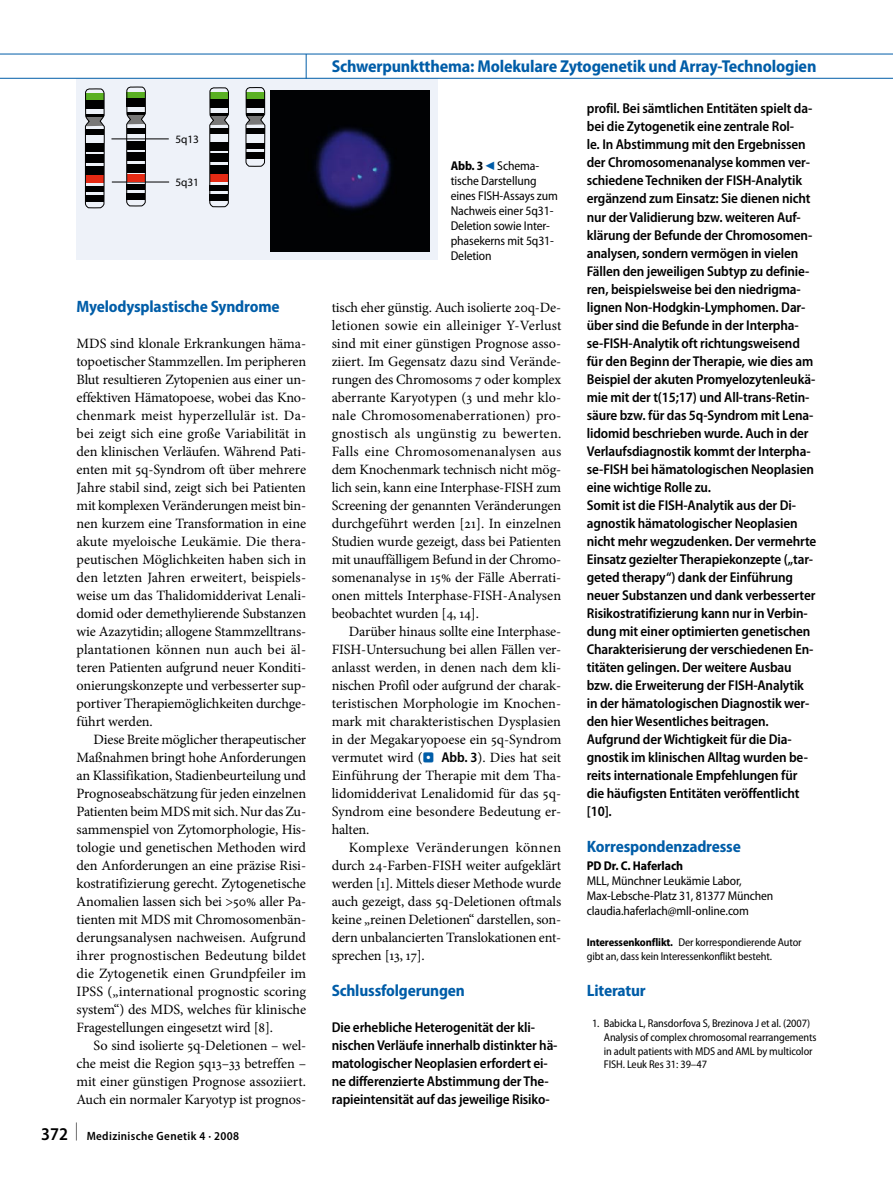
<style>
.page{position:relative;width:893px;height:1187px;background:#fff}
.page>*{position:absolute;margin:0;border:0;box-sizing:border-box;transform-origin:0 0}
.t1{font:700 semi-condensed 17.25px "Myriad Pro";letter-spacing:-.01em;color:#005da8}
._012_u1{font:700 semi-condensed 16.5px "Myriad Pro";letter-spacing:-.01em;color:#005da8}
._999_012_u1_12ptVor{font:700 semi-condensed 16.5px "Myriad Pro";letter-spacing:-.01em;color:#005da8}
._999_012_u1_12ptVorN{font:700 semi-condensed 16.5px "Myriad Pro";letter-spacing:-.01em;color:#005da8}
._010_fliesstext_mit{font:14.25px/18px "Minion Pro";letter-spacing:-.01em;color:#000;text-align:justify}
._019_fazit{font:600 semi-condensed 14.25px/18px "Myriad Pro";letter-spacing:-.01em;color:#000}
._010_fliesstext_ohne{font:14.25px/18px "Minion Pro";letter-spacing:-.01em;color:#000;text-align:justify}
._024_abb_legende_rec{font:semi-condensed 12.75px/15px "Myriad Pro";letter-spacing:-.01em;color:#000}
._022_autorenadresse{font:semi-condensed 12.75px "Myriad Pro";letter-spacing:-.01em;color:#000}
._021_autorenname{font:700 semi-condensed 12.75px "Myriad Pro";letter-spacing:-.01em;color:#000}
.t2{font:600 semi-condensed 12px "Myriad Pro";letter-spacing:.03em;color:#000}
._023_literatur{font:semi-condensed 11.25px/13.5px "Myriad Pro";letter-spacing:-.01em;color:#000}
._044_kleinsatz_artik{font:semi-condensed 11.25px/13.5px "Myriad Pro";letter-spacing:-.01em;color:#000}
.t3{font:11.25px "Myriad Pro";color:#000}
.s1{font-size:18px}
.s2{font-weight:700}
.s3{font-family:"S Buttons";font-stretch:normal;font-size:14.25px;color:#005da8}
.s4{font-family:"S Buttons";font-size:13.5px;color:#005da8}
.s5{font-family:"Myriad Pro";font-weight:600;font-stretch:semi-condensed}
</style>
<div class="page">
<div style="left:77px;top:78px;width:361px;height:181px;background:#eef2f9"></div>
<hr style="left:111px;top:138px;width:58px;height:1px;background:#000">
<hr style="left:112px;top:182px;width:57px;height:1px;background:#000">
<svg style="left:85px;top:88px;width:20px;height:120px"></svg>
<svg style="left:126px;top:87px;width:20px;height:120px"></svg>
<svg style="left:209px;top:87px;width:20px;height:120px"></svg>
<svg style="left:245px;top:87px;width:21px;height:80px"></svg>
<img style="left:270px;top:91px;width:159px;height:160px">
<hr style="left:0;top:54px;width:893px;height:1px;background:#005da8">
<hr style="left:0;top:78px;width:893px;height:1px;background:#005da8">
<svg style="left:306px;top:54px;width:1px;height:25px"></svg>
<p class="t3" style="left:175px;top:132px;width:25px">5q13</p>
<p class="t3" style="left:175px;top:175px;width:25px">5q31</p>
<p class="_012_u1" style="left:77px;top:297px;width:205px">Myelodysplastische Syndrome</p>
<p class="_010_fliesstext_ohne" style="left:77px;top:334px;width:231px">MDS sind klonale Erkrankungen häma&shy;topoetischer Stammzellen. Im peripheren Blut resultieren Zytopenien aus einer un&shy;effektiven Hämatopoese, wobei das Kno&shy;chenmark meist hyperzellulär ist. Da&shy;bei zeigt sich eine große Variabilität in den klinischen Verläufen. Während Pati&shy;enten mit 5q-Syndrom oft über mehrere Jahre stabil sind, zeigt sich bei Patienten mit komplexen Veränderungen meist bin&shy;nen kurzem eine Transformation in eine akute myeloische Leukämie. Die thera&shy;peutischen Möglichkeiten haben sich in den letzten Jahren erweitert, beispiels&shy;weise um das Thalidomidderivat Lenali&shy;domid oder demethylierende Substanzen wie Azazytidin; allogene Stammzelltrans&shy;plantationen können nun auch bei äl&shy;teren Patienten aufgrund neuer Konditi&shy;onierungskonzepte und verbesserter sup&shy;portiver Therapiemöglichkeiten durchge&shy;führt werden.</p>
<p class="_010_fliesstext_mit" style="left:77px;top:730px;width:231px;text-indent:17px">Diese Breite möglicher therapeutischer Maßnahmen bringt hohe Anforderungen an Klassifikation, Stadienbeurteilung und Prognoseabschätzung für jeden einzelnen Patienten beim MDS mit sich. Nur das Zu&shy;sammenspiel von Zytomorphologie, His&shy;tologie und genetischen Methoden wird den Anforderungen an eine präzise Risi&shy;kostratifizierung gerecht. Zytogenetische Anomalien lassen sich bei &gt;50% aller Pa&shy;tienten mit MDS mit Chromosomenbän&shy;derungsanalysen nachweisen. Aufgrund ihrer prognostischen Bedeutung bildet die Zytogenetik einen Grundpfeiler im IPSS („international prognostic scoring system“) des MDS, welches für klinische Fragestellungen eingesetzt wird [8].</p>
<p class="_010_fliesstext_mit" style="left:77px;top:1036px;width:231px;text-indent:17px">So sind isolierte 5q-Deletionen – wel&shy;che meist die Region 5q13–33 betreffen – mit einer günstigen Prognose assoziiert.<br>Auch ein normaler Karyotyp ist prognos-</p>
<p class="t2" style="left:41px;top:1129px;width:200px"><span class="s1">372 </span><sup>|</sup> Medizinische Genetik 4 · 2008</p>
<p class="t1" style="left:332px;top:57px;width:486px">Schwerpunktthema: Molekulare Zytogenetik und Array-Technologien</p>
<p class="_024_abb_legende_rec" style="left:451px;top:159px;width:109px"><span class="s2">Abb. 3</span><span class="s3">9</span>Schema&shy;tische Darstellung eines FISH-Assays zum<br>Nachweis einer 5q31-<br>Deletion sowie Inter&shy;phasekerns mit 5q31-<br>Deletion</p>
<p class="_010_fliesstext_mit" style="left:332px;top:298px;width:231px">tisch eher günstig. Auch isolierte 20q-De&shy;letionen sowie ein alleiniger Y-Verlust sind mit einer günstigen Prognose asso&shy;ziiert. Im Gegensatz dazu sind Verände&shy;rungen des Chromosoms 7 oder komplex aberrante Karyotypen (3 und mehr klo&shy;nale Chromosomenaberrationen) pro&shy;gnostisch als ungünstig zu bewerten.<br>Falls eine Chromosomenanalysen aus dem Knochenmark technisch nicht mög&shy;lich sein, kann eine Interphase-FISH zum Screening der genannten Veränderungen durchgeführt werden [21]. In einzelnen Studien wurde gezeigt, dass bei Patienten mit unauffälligem Befund in der Chromo&shy;somenanalyse in 15% der Fälle Aberrati&shy;onen mittels Interphase-FISH-Analysen beobachtet wurden [4, 14].</p>
<p class="_010_fliesstext_mit" style="left:332px;top:622px;width:231px;text-indent:17px">Darüber hinaus sollte eine Interphase-FISH-Untersuchung bei allen Fällen ver&shy;anlasst werden, in denen nach dem kli&shy;nischen Profil oder aufgrund der charak&shy;teristischen Morphologie im Knochen&shy;mark mit charakteristischen Dysplasien in der Megakaryopoese ein 5q-Syndrom vermutet wird (<span class="s4">.</span> <span class="s5">Abb. 3</span>). Dies hat seit Einführung der Therapie mit dem Tha&shy;lidomidderivat Lenalidomid für das 5q-Syndrom eine besondere Bedeutung er&shy;halten.</p>
<p class="_010_fliesstext_mit" style="left:332px;top:838px;width:231px;text-indent:17px">Komplexe Veränderungen können durch 24-Farben-FISH weiter aufgeklärt werden [1]. Mittels dieser Methode wurde auch gezeigt, dass 5q-Deletionen oftmals keine „reinen Deletionen“ darstellen, son&shy;dern unbalancierten Translokationen ent&shy;sprechen [13, 17].</p>
<p class="_012_u1" style="left:332px;top:981px;width:135px">Schlussfolgerungen</p>
<p class="_019_fazit" style="left:332px;top:1018px;width:227px">Die erhebliche Heterogenität der kli&shy;nischen Verläufe innerhalb distinkter hä&shy;matologischer Neoplasien erfordert ei&shy;ne differenzierte Abstimmung der The&shy;rapieintensität auf das jeweilige Risiko-</p>
<p class="_019_fazit" style="left:587px;top:100px;width:230px">profil. Bei sämtlichen Entitäten spielt da&shy;bei die Zytogenetik eine zentrale Rol-<br>le. In Abstimmung mit den Ergebnissen der Chromosomenanalyse kommen ver&shy;schiedene Techniken der FISH-Analytik ergänzend zum Einsatz: Sie dienen nicht nur der Validierung bzw. weiteren Auf&shy;klärung der Befunde der Chromosomen&shy;analysen, sondern vermögen in vielen Fällen den jeweiligen Subtyp zu definie&shy;ren, beispielsweise bei den niedrigma&shy;lignen Non-Hodgkin-Lymphomen. Dar&shy;über sind die Befunde in der Interpha&shy;se-FISH-Analytik oft richtungsweisend für den Beginn der Therapie, wie dies am Beispiel der akuten Promyelozytenleukä&shy;mie mit der t(15;17) und All-trans-Retin&shy;säure bzw. für das 5q-Syndrom mit Lena&shy;lidomid beschrieben wurde. Auch in der Verlaufsdiagnostik kommt der Interpha&shy;se-FISH bei hämatologischen Neoplasien eine wichtige Rolle zu.</p>
<p class="_019_fazit" style="left:587px;top:496px;width:231px">Somit ist die FISH-Analytik aus der Di&shy;agnostik hämatologischer Neoplasien nicht mehr wegzudenken. Der vermehrte Einsatz gezielter Therapiekonzepte („tar&shy;geted therapy“) dank der Einführung neuer Substanzen und dank verbesserter Risikostratifizierung kann nur in Verbin&shy;dung mit einer optimierten genetischen Charakterisierung der verschiedenen En&shy;titäten gelingen. Der weitere Ausbau bzw. die Erweiterung der FISH-Analytik in der hämatologischen Diagnostik wer&shy;den hier Wesentliches beitragen.</p>
<p class="_019_fazit" style="left:587px;top:730px;width:223px">Aufgrund der Wichtigkeit für die Dia&shy;gnostik im klinischen Alltag wurden be&shy;reits internationale Empfehlungen für die häufigsten Entitäten veröffentlicht [10].</p>
<p class="_999_012_u1_12ptVor" style="left:587px;top:837px;width:156px">Korrespondenzadresse</p>
<p class="_021_autorenname" style="left:587px;top:858px;width:98px">PD Dr. C. Haferlach</p>
<p class="_022_autorenadresse" style="left:587px;top:873px;width:156px">MLL, Münchner Leukämie Labor,</p>
<p class="_022_autorenadresse" style="left:587px;top:888px;width:188px">Max-Lebsche-Platz 31, 81377 München</p>
<p class="_022_autorenadresse" style="left:587px;top:903px;width:164px">claudia.haferlach@mll-online.com</p>
<p class="_044_kleinsatz_artik" style="left:587px;top:936px;width:216px"><span class="s2">Interessenkonflikt.</span> Der korrespondierende Autor gibt an, dass kein Interessenkonflikt besteht.</p>
<p class="_999_012_u1_12ptVorN" style="left:587px;top:981px;width:60px">Literatur</p>
<p class="_023_literatur" style="left:604px;top:1017px;width:214px;text-indent:-12px">1. Babicka L, Ransdorfova S, Brezinova J et al. (2007)<br>Analysis of complex chromosomal rearrangements in adult patients with MDS and AML by multicolor FISH. Leuk Res 31: 39–47</p>
</div>
